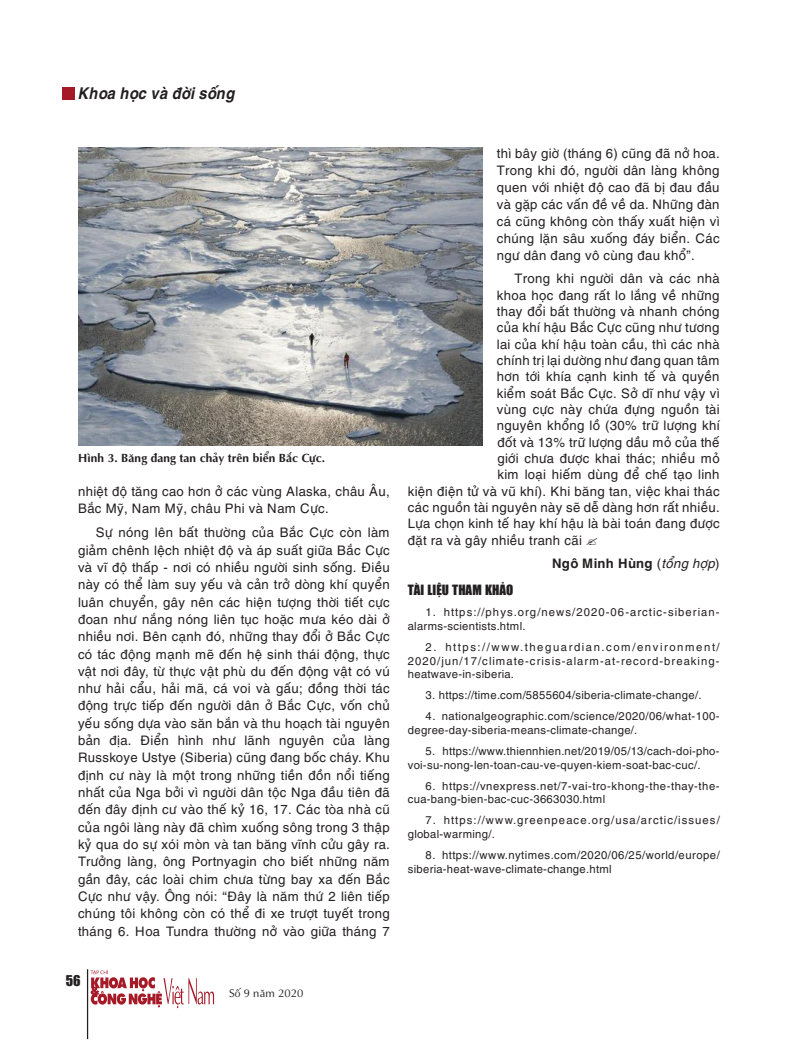
<style>
.page{position:relative;width:798px;height:1042px;background:#fff}
.page>*{position:absolute;margin:0;border:0;box-sizing:border-box;transform-origin:0 0}
.t1{font:italic 700 16.25px "UTM Helve";color:#231f20;scale:.9 1}
.t2{font:13.75px "UTM Impact";color:#231f20}
.t3{font:13.12px/17.2px "UTM Helve";color:#231f20;text-align:justify}
.t4{font:700 13.12px "UTM Helve";color:#231f20}
.t5{font:13.12px "UTM Impact";color:#231f20}
.t6{font:700 11.88px "UTM Aptima";color:#231f20}
.t7{font:11.25px/13.9px "UTM Helve";color:#231f20}
.t8{font:11.25px/13.9px "UTM Helve";letter-spacing:.07em;color:#231f20}
.t9{font:11.25px/13.9px "UTM Helve";letter-spacing:.025em;color:#231f20}
.t10{font:11.25px "UTM Aptima";color:#231f20}
.s1{font-weight:400}
.s2{font-weight:400;font-style:italic}
.s3{color:#fff}
</style>
<div class="page">
<hr style="left:87px;top:969px;width:1px;height:70px;background:#231f20">
<svg style="left:91px;top:969px;width:123px;height:39px"></svg>
<div style="left:62px;top:88px;width:12px;height:12px;background:#a61a28"></div>
<img style="left:78px;top:148px;width:404px;height:298px">
<p class="t1" style="left:78px;top:80px;width:176px">Khoa học và đời sống</p>
<p class="t6" style="left:78px;top:449px;width:248px">Hình 3. Băng đang tan chảy trên biển Bắc Cực.</p>
<p class="t3" style="left:78px;top:481px;width:313px">nhiệt độ tăng cao hơn ở các vùng Alaska, châu Âu,<br>Bắc Mỹ, Nam Mỹ, châu Phi và Nam Cực.</p>
<p class="t3" style="left:78px;top:523px;width:313px;text-indent:18px">Sự nóng lên bất thường của Bắc Cực còn làm giảm chênh lệch nhiệt độ và áp suất giữa Bắc Cực và vĩ độ thấp - nơi có nhiều người sinh sống. Điều này có thể làm suy yếu và cản trở dòng khí quyển luân chuyển, gây nên các hiện tượng thời tiết cực đoan như nắng nóng liên tục hoặc mưa kéo dài ở nhiều nơi. Bên cạnh đó, những thay đổi ở Bắc Cực có tác động mạnh mẽ đến hệ sinh thái động, thực vật nơi đây, từ thực vật phù du đến động vật có vú như hải cẩu, hải mã, cá voi và gấu; đồng thời tác động trực tiếp đến người dân ở Bắc Cực, vốn chủ yếu sống dựa vào săn bắn và thu hoạch tài nguyên bản địa. Điển hình như lãnh nguyên của làng Russkoye Ustye (Siberia) cũng đang bốc cháy. Khu định cư này là một trong những tiền đồn nổi tiếng nhất của Nga bởi vì người dân tộc Nga đầu tiên đã đến đây định cư vào thế kỷ 16, 17. Các tòa nhà cũ của ngôi làng này đã chìm xuống sông trong 3 thập kỷ qua do sự xói mòn và tan băng vĩnh cửu gây ra.<br>Trưởng làng, ông Portnyagin cho biết những năm gần đây, các loài chim chưa từng bay xa đến Bắc Cực như vậy. Ông nói: “Đây là năm thứ 2 liên tiếp chúng tôi không còn có thể đi xe trượt tuyết trong tháng 6. Hoa Tundra thường nở vào giữa tháng 7</p>
<p class="t2" style="left:66px;top:970px;width:16px">56</p>
<p class="t10" style="left:229px;top:985px;width:76px">Số 9 năm 2020</p>
<p class="t3" style="left:496px;top:143px;width:224px">thì bây giờ (tháng 6) cũng đã nở hoa.<br>Trong khi đó, người dân làng không quen với nhiệt độ cao đã bị đau đầu và gặp các vấn đề về da. Những đàn cá cũng không còn thấy xuất hiện vì chúng lặn sâu xuống đáy biển. Các ngư dân đang vô cùng đau khổ”.</p>
<p class="t3" style="left:514px;top:269px;width:207px">Trong khi người dân và các nhà</p>
<p class="t3" style="left:496px;top:285px;width:224px">khoa học đang rất lo lắng về những</p>
<p class="t3" style="left:496px;top:301px;width:224px">thay đổi bất thường và nhanh chóng</p>
<p class="t3" style="left:496px;top:318px;width:224px">của khí hậu Bắc Cực cũng như tương</p>
<p class="t3" style="left:496px;top:334px;width:224px">lai của khí hậu toàn cầu, thì các nhà</p>
<p class="t3" style="left:496px;top:350px;width:224px">chính trị lại dường như đang quan tâm</p>
<p class="t3" style="left:496px;top:367px;width:224px">hơn tới khía cạnh kinh tế và quyền</p>
<p class="t3" style="left:496px;top:383px;width:224px">kiểm soát Bắc Cực. Sở dĩ như vậy vì</p>
<p class="t3" style="left:496px;top:399px;width:224px">vùng cực này chứa đựng nguồn tài</p>
<p class="t3" style="left:496px;top:416px;width:224px">nguyên khổng lồ (30% trữ lượng khí</p>
<p class="t3" style="left:497px;top:432px;width:224px">đốt và 13% trữ lượng dầu mỏ của thế</p>
<p class="t3" style="left:497px;top:448px;width:224px">giới chưa được khai thác; nhiều mỏ</p>
<p class="t3" style="left:497px;top:464px;width:224px">kim loại hiếm dùng để chế tạo linh</p>
<p class="t3" style="left:407px;top:481px;width:313px">kiện điện tử và vũ khí). Khi băng tan, việc khai thác</p>
<p class="t3" style="left:407px;top:497px;width:313px">các nguồn tài nguyên này sẽ dễ dàng hơn rất nhiều.</p>
<p class="t3" style="left:407px;top:513px;width:313px">Lựa chọn kinh tế hay khí hậu là bài toán đang được</p>
<p class="t3" style="left:407px;top:530px;width:176px">đặt ra và gây nhiều tranh cãi</p>
<p class="t4" style="left:552px;top:552px;width:169px">Ngô Minh Hùng <span class="s1">(</span><span class="s2">tổng hợp</span><span class="s1">)</span></p>
<p class="t5" style="left:407px;top:580px;width:92px">TÀI LIỆU THAM KHẢO</p>
<p class="t8" style="left:407px;top:604px;width:313px;text-indent:18px">1.<span class="s3">v</span>https://phys.org/news/2020-06-arctic-siberian&shy;alarms-scientists.html.</p>
<p class="t7" style="left:407px;top:638px;width:313px;text-align:justify;text-indent:18px">2.<span class="s3">v</span>https://www.theguardian.com/environment/ 2020/jun/17/climate-crisis-alarm-at-record-breaking&shy;heatwave-in-siberia.</p>
<p class="t7" style="left:425px;top:683px;width:296px;line-height:20.9px">3. https://time.com/5855604/siberia-climate-change/.<br>4.<span class="s3">v</span>nationalgeographic.com/science/2020/06/what-100-</p>
<p class="t7" style="left:407px;top:722px;width:231px">degree-day-siberia-means-climate-change/.</p>
<p class="t7" style="left:407px;top:743px;width:313px;text-indent:18px">5. https://www.thiennhien.net/2019/05/13/cach-doi-pho&shy;voi-su-nong-len-toan-cau-ve-quyen-kiem-soat-bac-cuc/.</p>
<p class="t9" style="left:407px;top:777px;width:313px;text-indent:18px">6.<span class="s3">v</span>https://vnexpress.net/7-vai-tro-khong-the-thay-the&shy;cua-bang-bien-bac-cuc-3663030.html</p>
<p class="t8" style="left:407px;top:812px;width:313px;text-indent:18px">7.<span class="s3">v</span>https://www.greenpeace.org/usa/arctic/issues/ global-warming/.</p>
<p class="t7" style="left:407px;top:847px;width:313px;text-indent:18px">8.<span class="s3">v</span>https://www.nytimes.com/2020/06/25/world/europe/ siberia-heat-wave-climate-change.html</p>
</div>
